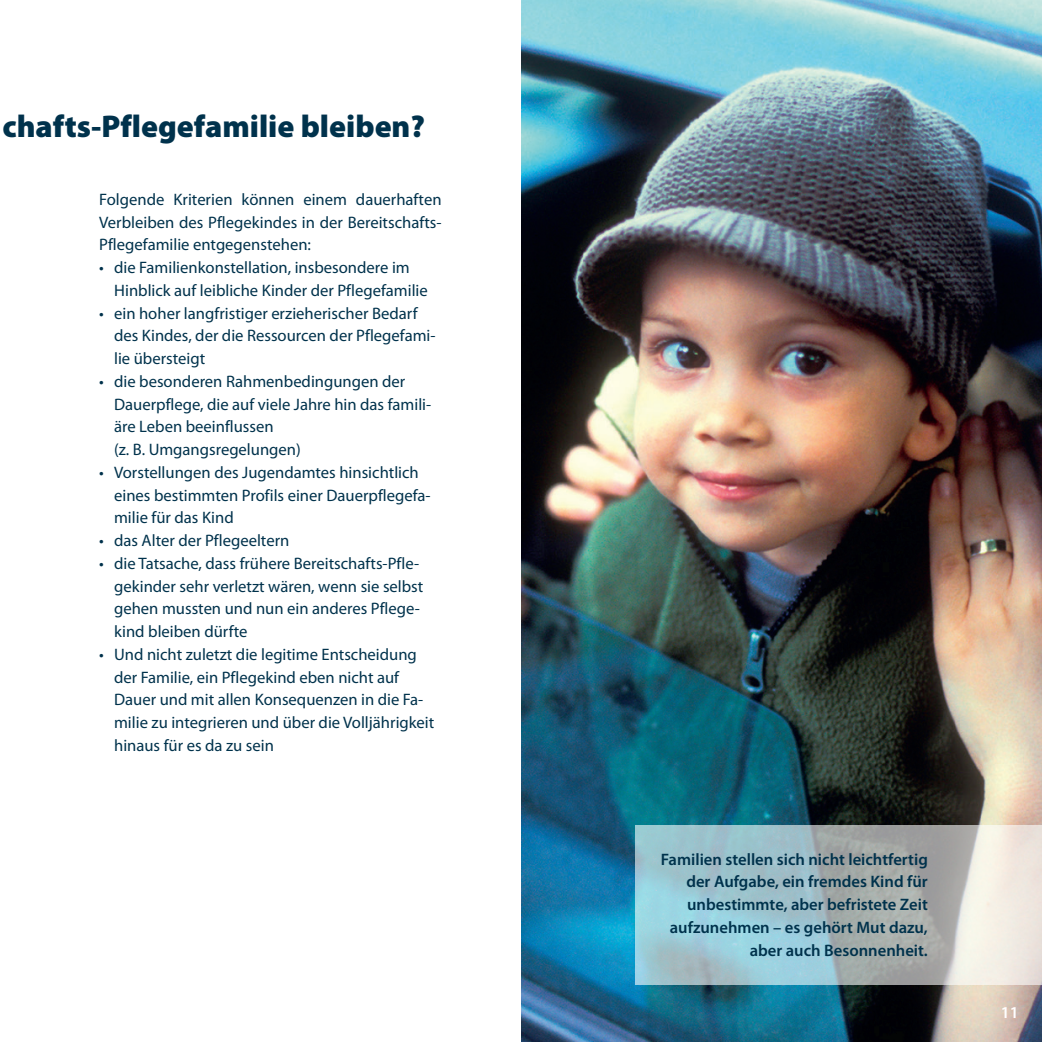
<style>
.page{position:relative;width:1042px;height:1042px;background:#fff}
.page>*{position:absolute;margin:0;border:0;box-sizing:border-box;transform-origin:0 0}
.t1{font:900 31.5px "Myriad Pro";color:#00324c}
.t2{font:16.62px/22.8px "Myriad Pro";color:#00324c}
.t3{font:600 16.62px/22.8px "Myriad Pro";color:#00324c;text-align:right}
.t4{font:600 16.62px "Myriad Pro";color:#fff}
</style>
<div class="page">
<img style="left:521px;top:0;width:521px;height:1042px">
<svg style="left:635px;top:825px;width:407px;height:159px;background:#afc3c6"></svg>
<h1 class="t1" style="left:2px;top:109px;width:424px">chafts-Pflegefamilie bleiben?</h1>
<p class="t2" style="left:99px;top:188px;width:344px;text-align:justify">Folgende Kriterien können einem dauerhaften Verbleiben des Pflegekindes in der Bereitschafts-Pflegefamilie entgegenstehen:</p>
<p class="t2" style="left:114px;top:256px;width:315px;text-indent:-15px">• die Familienkonstellation, insbesondere im<br>Hinblick auf leibliche Kinder der Pflegefamilie</p>
<p class="t2" style="left:114px;top:302px;width:323px;text-indent:-15px">• ein hoher langfristiger erzieherischer Bedarf des Kindes, der die Ressourcen der Pflegefami&shy;lie übersteigt</p>
<p class="t2" style="left:114px;top:370px;width:319px;text-indent:-15px">• die besonderen Rahmenbedingungen der Dauerpflege, die auf viele Jahre hin das famili&shy;äre Leben beeinflussen<br>(z. B. Umgangsregelungen)</p>
<p class="t2" style="left:114px;top:461px;width:318px;text-indent:-15px">• Vorstellungen des Jugendamtes hinsichtlich eines bestimmten Profils einer Dauerpflegefa&shy;milie für das Kind</p>
<p class="t2" style="left:99px;top:529px;width:192px">• das Alter der Pflegeeltern</p>
<p class="t2" style="left:114px;top:552px;width:311px;text-indent:-15px">• die Tatsache, dass frühere Bereitschafts-Pfle&shy;gekinder sehr verletzt wären, wenn sie selbst gehen mussten und nun ein anderes Pflege&shy;kind bleiben dürfte</p>
<p class="t2" style="left:114px;top:643px;width:322px;text-indent:-15px">• Und nicht zuletzt die legitime Entscheidung der Familie, ein Pflegekind eben nicht auf Dauer und mit allen Konsequenzen in die Fa&shy;milie zu integrieren und über die Volljährigkeit hinaus für es da zu sein</p>
<p class="t3" style="left:661px;top:848px;width:268px">Familien stellen sich nicht leichtfertig der Aufgabe, ein fremdes Kind für unbestimmte, aber befristete Zeit aufzunehmen – es gehört Mut dazu, aber auch Besonnenheit.</p>
<p class="t4" style="left:1001px;top:1003px;width:19px">11</p>
</div>
